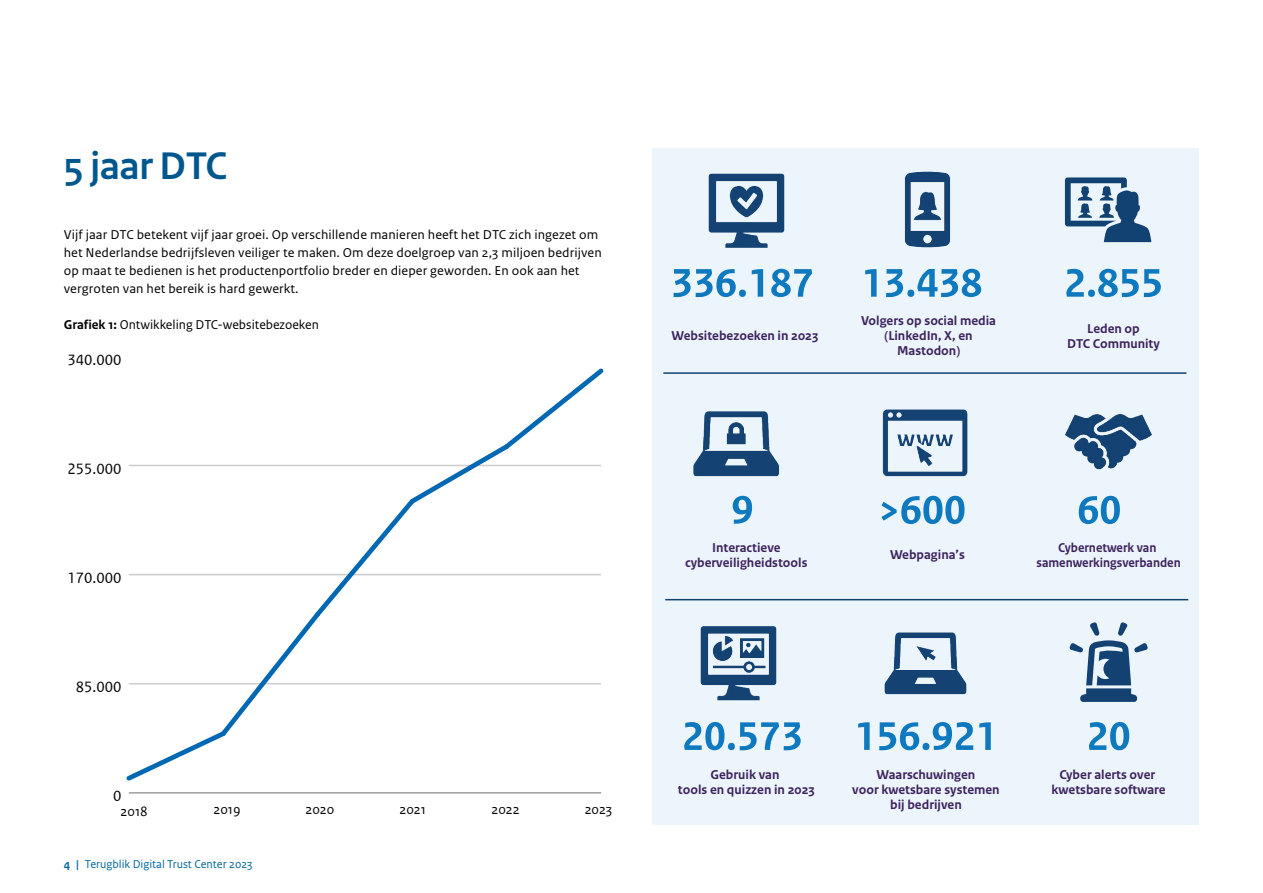
<style>
.page{position:relative;width:1263px;height:893px;background:#fff}
.page>*{position:absolute;margin:0;border:0;box-sizing:border-box;transform-origin:0 0}
.H2_RO_Kop{font:700 40.5px "Rijksoverheid Sans Heading";color:#00578e}
.t1{font:15.75px "Rijksoverheid Sans Text TT";color:#000}
.t2{font:14.1px "Rijksoverheid Sans Text TT Regular 2";color:#000}
.P_RO_Broodtekst_Sans{font:13.5px/18px "Rijksoverheid Sans Text";letter-spacing:.005em;color:#000}
.t3{font:13.5px/15px "Rijksoverheid Sans Text Bold 2";color:#3e225d;text-align:center}
.P_Grafiek_kop{font:13.5px "Rijksoverheid Sans Text";color:#000}
.t4{font:13.5px/15px "Rijksoverheid Sans Text Bold 2";color:#3e225d;text-align:center;scale:.95 1}
.t5{font:12px "Rijksoverheid Sans Text";color:#00689e}
.s1{font-weight:700}
</style>
<div class="page">
<hr style="left:129px;top:792px;width:472px;height:2px;background:#000">
<svg style="left:126px;top:368px;width:478px;height:413px"></svg>
<div style="left:653px;top:149px;width:546px;height:676px;background:#ebf5fb"></div>
<img style="left:904px;top:171px;width:47px;height:77px">
<img style="left:693px;top:411px;width:86px;height:66px">
<img style="left:700px;top:626px;width:77px;height:75px">
<img style="left:708px;top:173px;width:77px;height:75px">
<img style="left:884px;top:632px;width:83px;height:63px">
<img style="left:1065px;top:414px;width:87px;height:56px">
<img style="left:882px;top:409px;width:86px;height:68px">
<hr style="left:663px;top:372px;width:523px;height:2px;background:#114272">
<hr style="left:665px;top:599px;width:523px;height:1px;background:#114272">
<svg style="left:1065px;top:177px;width:86px;height:65px"></svg>
<svg style="left:674px;top:269px;width:16px;height:28px"></svg>
<svg style="left:696px;top:269px;width:40px;height:28px"></svg>
<div style="left:739px;top:290px;width:7px;height:7px;background:#0e79bf;border-radius:50%"></div>
<svg style="left:752px;top:269px;width:11px;height:28px"></svg>
<svg style="left:771px;top:269px;width:41px;height:28px"></svg>
<svg style="left:733px;top:496px;width:19px;height:28px"></svg>
<svg style="left:881px;top:496px;width:83px;height:28px"></svg>
<svg style="left:1079px;top:496px;width:41px;height:28px"></svg>
<svg style="left:684px;top:722px;width:40px;height:28px"></svg>
<div style="left:728px;top:743px;width:7px;height:7px;background:#0e79bf;border-radius:50%"></div>
<svg style="left:740px;top:722px;width:61px;height:28px"></svg>
<svg style="left:858px;top:722px;width:12px;height:28px"></svg>
<svg style="left:879px;top:722px;width:40px;height:28px"></svg>
<div style="left:922px;top:743px;width:7px;height:7px;background:#0e79bf;border-radius:50%"></div>
<svg style="left:933px;top:722px;width:40px;height:28px"></svg>
<svg style="left:979px;top:722px;width:12px;height:28px"></svg>
<svg style="left:1089px;top:722px;width:40px;height:28px"></svg>
<svg style="left:865px;top:269px;width:11px;height:28px"></svg>
<svg style="left:886px;top:269px;width:17px;height:28px"></svg>
<div style="left:907px;top:290px;width:7px;height:7px;background:#0e79bf;border-radius:50%"></div>
<svg style="left:917px;top:269px;width:64px;height:28px"></svg>
<svg style="left:1066px;top:269px;width:18px;height:28px"></svg>
<div style="left:1088px;top:290px;width:7px;height:7px;background:#0e79bf;border-radius:50%"></div>
<svg style="left:1098px;top:269px;width:63px;height:28px"></svg>
<svg style="left:1069px;top:622px;width:79px;height:80px"></svg>
<h2 class="H2_RO_Kop" style="left:64px;top:143px;width:164px">5 jaar DTC</h2>
<p class="P_RO_Broodtekst_Sans" style="left:64px;top:226px;width:539px">Vijf jaar DTC betekent vijf jaar groei. Op verschillende manieren heeft het DTC zich ingezet om het Nederlandse bedrijfsleven veiliger te maken. Om deze doelgroep van 2,3 miljoen bedrijven op maat te bedienen is het productenportfolio breder en dieper geworden. En ook aan het vergroten van het bereik is hard gewerkt.</p>
<p class="P_Grafiek_kop" style="left:64px;top:317px;width:257px"><span class="s1">Grafiek 1:</span> Ontwikkeling DTC-websitebezoeken</p>
<p class="t1" style="left:67px;top:350px;width:56px">340.000</p>
<p class="t1" style="left:67px;top:460px;width:56px">255.000</p>
<p class="t1" style="left:67px;top:569px;width:56px">170.000</p>
<p class="t1" style="left:76px;top:678px;width:47px">85.000</p>
<p class="t1" style="left:113px;top:787px;width:10px">0</p>
<p class="t2" style="left:121px;top:804px;width:29px">2018</p>
<p class="t2" style="left:213px;top:801px;width:29px">2019</p>
<p class="t2" style="left:305px;top:801px;width:30px">2020</p>
<p class="t2" style="left:399px;top:801px;width:28px">2021</p>
<p class="t2" style="left:491px;top:801px;width:30px">2022</p>
<p class="t2" style="left:585px;top:801px;width:29px">2023</p>
<p class="t5" style="left:64px;top:857px;width:190px"><span class="s1">4 |</span> Terugblik Digital Trust Center 2023</p>
<p class="t3" style="left:672px;top:329px;width:148px">Websitebezoeken in 2023</p>
<p class="t3" style="left:861px;top:314px;width:136px">Volgers op social media (LinkedIn, X, en<br>Mastodon)</p>
<p class="t3" style="left:1067px;top:321px;width:94px">Leden op<br>DTC Community</p>
<p class="t3" style="left:685px;top:540px;width:124px">Interactieve cyberveiligheidstools</p>
<p class="t3" style="left:890px;top:548px;width:76px">Webpagina’s</p>
<p class="t4" style="left:1036px;top:540px;width:153px">Cybernetwerk van samenwerkingsverbanden</p>
<p class="t3" style="left:678px;top:768px;width:138px">Gebruik van<br>tools en quizzen in 2023</p>
<p class="t3" style="left:852px;top:768px;width:149px">Waarschuwingen<br>voor kwetsbare systemen bij bedrijven</p>
<p class="t3" style="left:1051px;top:768px;width:116px">Cyber alerts over kwetsbare software</p>
</div>
